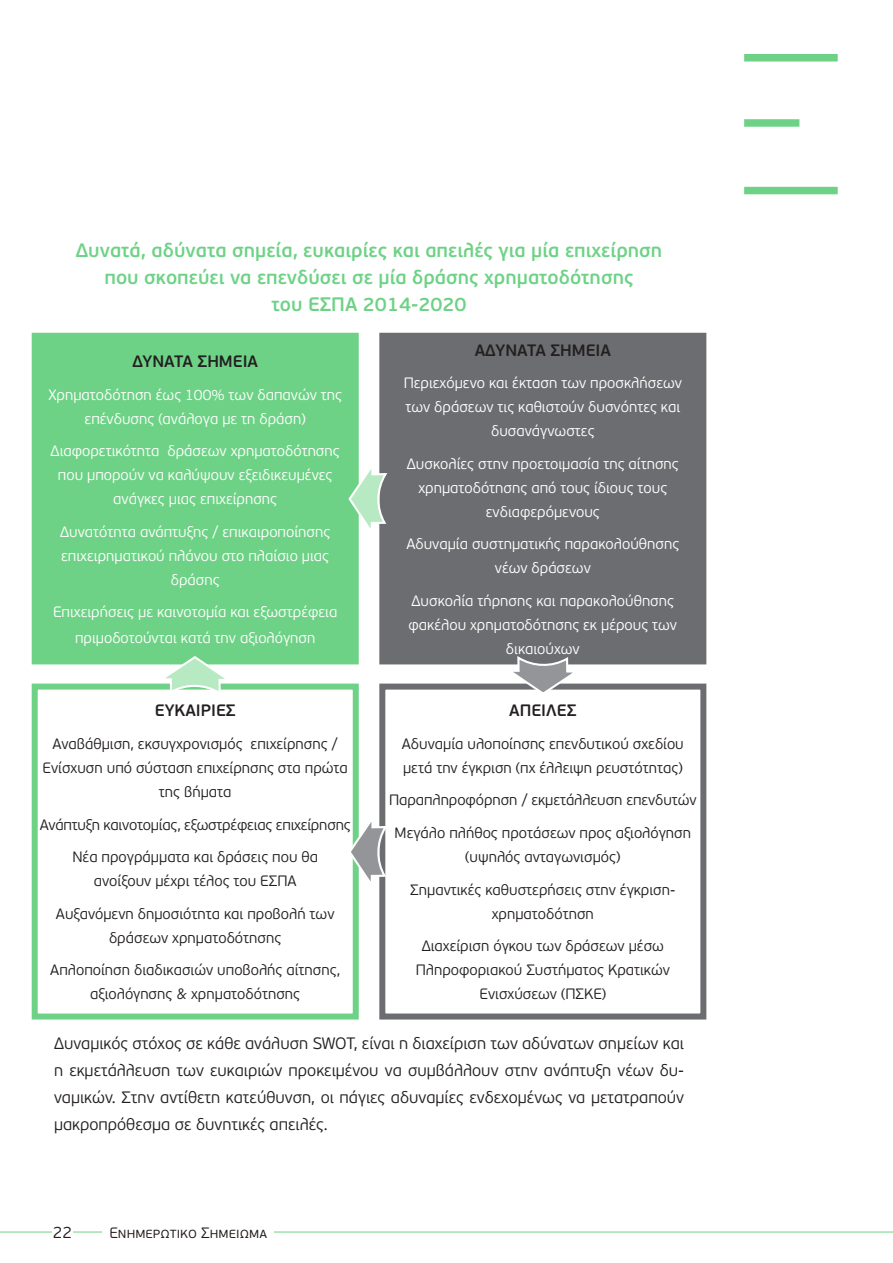
<style>
.page{position:relative;width:893px;height:1263px;background:#fff}
.page>*{position:absolute;margin:0;border:0;box-sizing:border-box;transform-origin:0 0}
.Κείμενο{font:600 19.5px/27px "PF Beau Sans Pro";color:#6ed286;text-align:center}
.Λιστα{font:300 16.5px/27px "PF Beau Sans Pro";color:#231f20;text-align:justify}
.Κείμενο-2{font:600 16.5px "PF Beau Sans Pro";color:#231f20}
.t1{font:300 16.5px "PF Beau Sans Pro";color:#241e1b}
.Κείμενο-3{font:300 15px/24px "PF Beau Sans Pro";color:#231f20;text-align:center}
.Κείμενο-4{font:300 15px/24px "PF Beau Sans Pro";color:#fff;text-align:center}
.t2{font:300 15px "PF Beau Sans Pro";letter-spacing:.005em;color:#241e1b}
</style>
<div class="page">
<hr style="left:0;top:1231px;width:893px;height:1px;background:#6ed286">
<div style="left:102px;top:1223px;width:172px;height:18px;background:#fff"></div>
<div style="left:53px;top:1226px;width:20px;height:15px;background:#fff"></div>
<div style="left:35px;top:336px;width:321px;height:325px;background:#6ed286"></div>
<div style="left:32px;top:333px;width:327px;height:331px;border:6px solid #6ed286"></div>
<div style="left:382px;top:336px;width:321px;height:325px;background:#6c6d70"></div>
<div style="left:379px;top:333px;width:327px;height:331px;border:6px solid #6c6d70"></div>
<div style="left:32px;top:684px;width:327px;height:335px;border:6px solid #6ed286"></div>
<div style="left:379px;top:684px;width:327px;height:335px;border:6px solid #6c6d70"></div>
<svg style="left:351px;top:811px;width:35px;height:81px"></svg>
<svg style="left:502px;top:656px;width:81px;height:36px"></svg>
<svg style="left:155px;top:656px;width:81px;height:35px"></svg>
<svg style="left:348px;top:458px;width:40px;height:81px"></svg>
<div style="left:744px;top:54px;width:94px;height:8px;background:#6ed286"></div>
<div style="left:744px;top:187px;width:94px;height:7px;background:#6ed286"></div>
<div style="left:744px;top:119px;width:55px;height:8px;background:#6ed286"></div>
<p class="Κείμενο" style="left:76px;top:237px;width:588px">Δυνατά, αδύνατα σημεία, ευκαιρίες και απειλές για μία επιχείρηση που σκοπεύει να επενδύσει σε μία δράσης χρηματοδότησης<br>του ΕΣΠΑ 2014-2020</p>
<p class="Κείμενο-2" style="left:132px;top:351px;width:127px">ΔΥΝΑΤΑ ΣΗΜΕΙΑ</p>
<p class="Κείμενο-4" style="left:48px;top:383px;width:295px">Χρηματοδότηση έως 100% των δαπανών της επένδυσης (ανάλογα με τη δράση)</p>
<p class="Κείμενο-4" style="left:51px;top:439px;width:291px">Διαφορετικότητα δράσεων χρηματοδότησης που μπορούν να καλύψουν εξειδικευμένες ανάγκες μιας επιχείρησης</p>
<p class="Κείμενο-4" style="left:60px;top:520px;width:272px">Δυνατότητα ανάπτυξης / επικαιροποίησης επιχειρηματικού πλάνου στο πλαίσιο μιας δράσης</p>
<p class="Κείμενο-4" style="left:53px;top:599px;width:286px;line-height:25.5px">Επιχειρήσεις με καινοτομία και εξωστρέφεια πριμοδοτούνται κατά την αξιολόγηση</p>
<p class="Κείμενο-2" style="left:155px;top:701px;width:82px">ΕΥΚΑΙΡΙΕΣ</p>
<p class="Κείμενο-3" style="left:43px;top:732px;width:307px">Αναβάθμιση, εκσυγχρονισμός επιχείρησης /<br>Ενίσχυση υπό σύσταση επιχείρησης στα πρώτα της βήματα</p>
<p class="Κείμενο-3" style="left:40px;top:812px;width:312px">Ανάπτυξη καινοτομίας, εξωστρέφειας επιχείρησης</p>
<p class="Κείμενο-3" style="left:72px;top:845px;width:247px">Νέα προγράμματα και δράσεις που θα ανοίξουν μέχρι τέλος του ΕΣΠΑ</p>
<p class="Κείμενο-3" style="left:56px;top:902px;width:280px">Αυξανόμενη δημοσιότητα και προβολή των δράσεων χρηματοδότησης</p>
<p class="Κείμενο-3" style="left:50px;top:958px;width:291px">Απλοποίηση διαδικασιών υποβολής αίτησης, αξιολόγησης &amp; χρηματοδότησης</p>
<p class="Κείμενο-2" style="left:475px;top:340px;width:138px">ΑΔΥΝΑΤΑ ΣΗΜΕΙΑ</p>
<p class="Κείμενο-4" style="left:404px;top:371px;width:280px">Περιεχόμενο και έκταση των προσκλήσεων των δράσεων τις καθιστούν δυσνόητες και δυσανάγνωστες</p>
<p class="Κείμενο-4" style="left:407px;top:452px;width:274px">Δυσκολίες στην προετοιμασία της αίτησης χρηματοδότησης από τους ίδιους τους ενδιαφερόμενους</p>
<p class="Κείμενο-4" style="left:406px;top:532px;width:274px">Αδυναμία συστηματικής παρακολούθησης νέων δράσεων</p>
<p class="Κείμενο-4" style="left:409px;top:589px;width:270px">Δυσκολία τήρησης και παρακολούθησης φακέλου χρηματοδότησης εκ μέρους των δικαιούχων</p>
<p class="Κείμενο-2" style="left:509px;top:701px;width:69px">ΑΠΕΙΛΕΣ</p>
<p class="Κείμενο-3" style="left:402px;top:732px;width:283px;text-align:left">Αδυναμία υλοποίησης επενδυτικού σχεδίου μετά την έγκριση (πχ έλλειψη ρευστότητας)</p>
<p class="Κείμενο-3" style="left:389px;top:788px;width:309px">Παραπληροφόρηση / εκμετάλλευση επενδυτών</p>
<p class="Κείμενο-3" style="left:395px;top:821px;width:298px">Μεγάλο πλήθος προτάσεων προς αξιολόγηση (υψηλός ανταγωνισμός)</p>
<p class="Κείμενο-3" style="left:410px;top:878px;width:267px">Σημαντικές καθυστερήσεις στην έγκριση&shy;χρηματοδότηση</p>
<p class="Κείμενο-3" style="left:416px;top:934px;width:256px">Διαχείριση όγκου των δράσεων μέσω<br>Πληροφοριακού Συστήματος Κρατικών<br>Ενισχύσεων (ΠΣΚΕ)</p>
<p class="Λιστα" style="left:54px;top:1030px;width:632px">Δυναμικός στόχος σε κάθε ανάλυση SWOT, είναι η διαχείριση των αδύνατων σημείων και η εκμετάλλευση των ευκαιριών προκειμένου να συμβάλλουν στην ανάπτυξη νέων δυ&shy;ναμικών. Στην αντίθετη κατεύθυνση, οι πάγιες αδυναμίες ενδεχομένως να μετατραπούν μακροπρόθεσμα σε δυνητικές απειλές.</p>
<p class="t1" style="left:53px;top:1223px;width:21px">22</p>
<p class="t2" style="left:109px;top:1224px;width:159px">Ενημερωτικο Σημειωμα</p>
</div>
